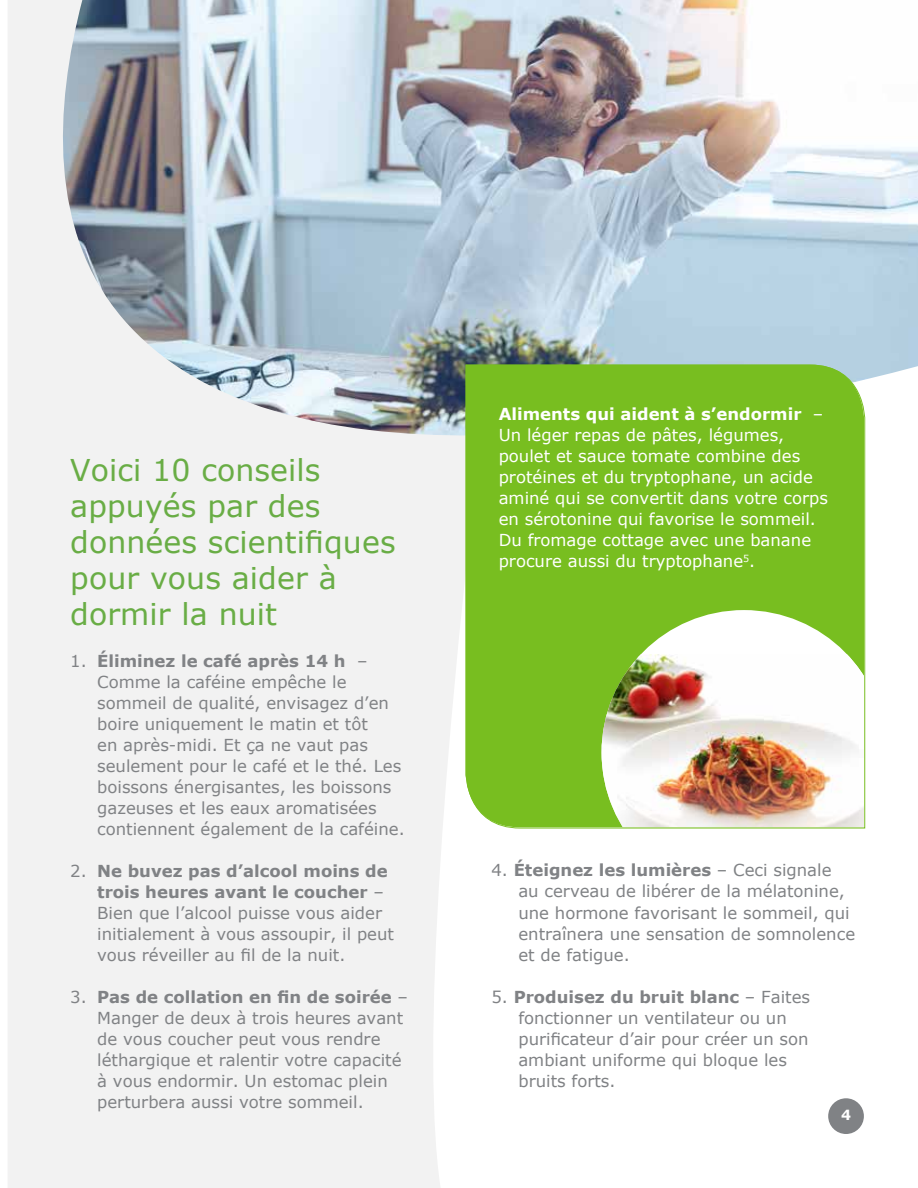
<style>
.page{position:relative;width:918px;height:1188px;background:#fff}
.page>*{position:absolute;margin:0;border:0;box-sizing:border-box;transform-origin:0 0}
.t1{font:30px/36px "Verdana";letter-spacing:.005em;color:#69ad45}
.t2{font:16.5px/21px "Verdana";color:#808285}
.t3{font:16.5px/21px "Verdana";color:#fff}
.t4{font:700 14.1px "Verdana";color:#fff}
.s1{font-weight:700}
</style>
<div class="page">
<div style="left:8px;top:0;width:457px;height:1188px;background:#f2f2f2"></div>
<img style="left:61px;top:0;width:857px;height:437px">
<svg style="left:465px;top:364px;width:401px;height:465px"></svg>
<div style="left:828px;top:1098px;width:36px;height:36px;background:#808285;border-radius:50%"></div>
<h1 class="t1" style="left:70px;top:452px;width:327px">Voici 10 conseils appuyés par des données scientifiques pour vous aider à dormir la nuit</h1>
<p class="t2" style="left:97px;top:651px;width:309px;text-indent:-27px">1. <span class="s1">Éliminez le café après 14 h</span> – Comme la caféine empêche le sommeil de qualité, envisagez d’en boire uniquement le matin et tôt<br>en après-midi. Et ça ne vaut pas seulement pour le café et le thé. Les boissons énergisantes, les boissons gazeuses et les eaux aromatisées contiennent également de la caféine.</p>
<p class="t2" style="left:97px;top:861px;width:298px;text-indent:-27px">2. <span class="s1">Ne buvez pas d’alcool moins de trois heures avant le coucher</span> – Bien que l’alcool puisse vous aider initialement à vous assoupir, il peut vous réveiller au fil de la nuit.</p>
<p class="t2" style="left:97px;top:987px;width:312px;text-indent:-27px">3. <span class="s1">Pas de collation en fin de soirée</span> – Manger de deux à trois heures avant de vous coucher peut vous rendre léthargique et ralentir votre capacité à vous endormir. Un estomac plein perturbera aussi votre sommeil.</p>
<p class="t3" style="left:499px;top:404px;width:331px"><span class="s1">Aliments qui aident à s’endormir</span> – Un léger repas de pâtes, légumes, poulet et sauce tomate combine des protéines et du tryptophane, un acide aminé qui se convertit dans votre corps en sérotonine qui favorise le sommeil.<br>Du fromage cottage avec une banane procure aussi du tryptophane<sup>5</sup>.</p>
<p class="t2" style="left:518px;top:860px;width:338px;text-indent:-27px">4. <span class="s1">Éteignez les lumières</span> – Ceci signale au cerveau de libérer de la mélatonine, une hormone favorisant le sommeil, qui entraînera une sensation de somnolence et de fatigue.</p>
<p class="t2" style="left:518px;top:986px;width:293px;text-indent:-27px">5. <span class="s1">Produisez du bruit blanc</span> – Faites fonctionner un ventilateur ou un purificateur d’air pour créer un son ambiant uniforme qui bloque les bruits forts.</p>
<p class="t4" style="left:841px;top:1106px;width:11px">4</p>
</div>
